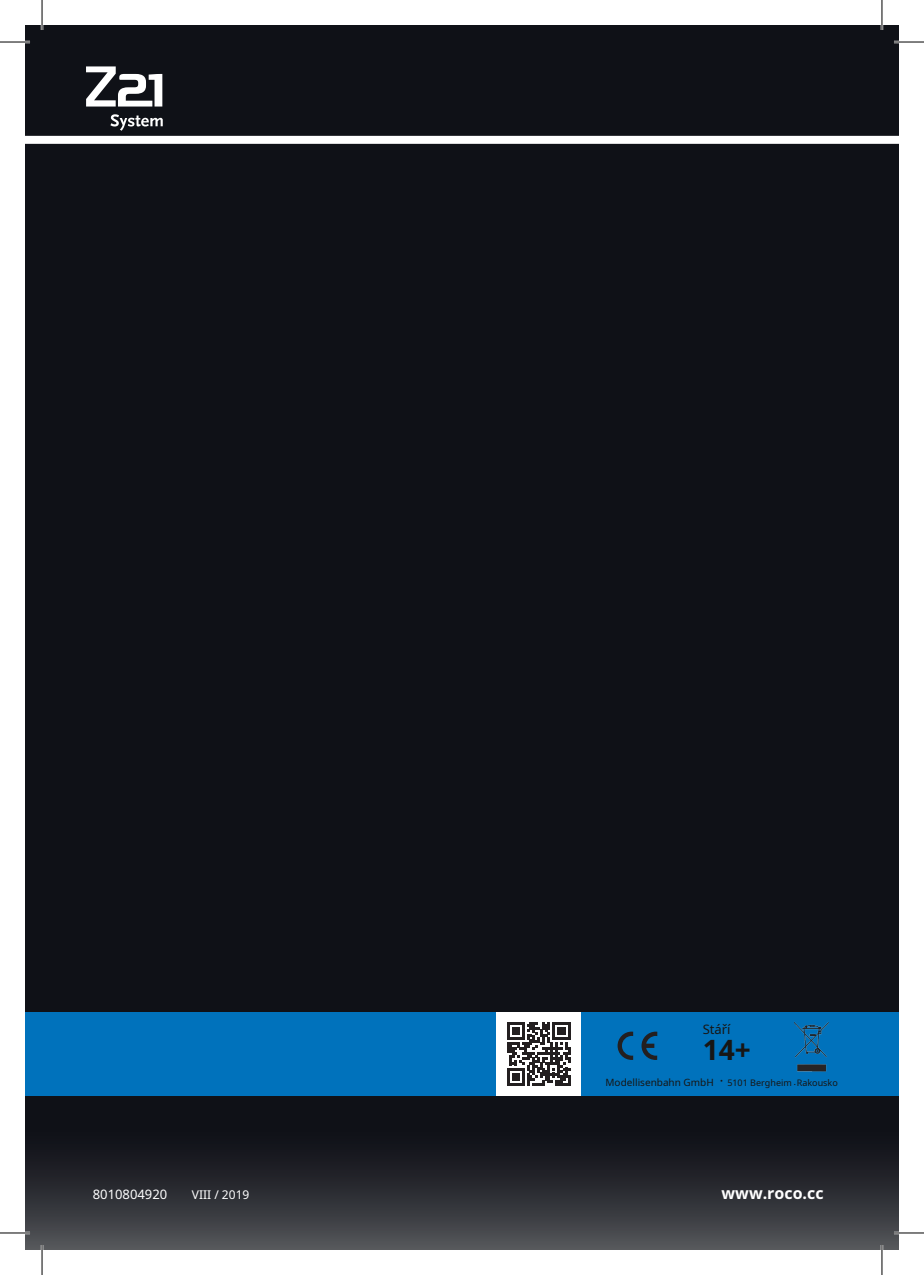
<style>
.page{position:relative;width:924px;height:1275px;background:#fff}
.page>*{position:absolute;margin:0;border:0;box-sizing:border-box;transform-origin:0 0}
.t1{font:700 28px "Noto Sans";color:#171615}
.t2{font:700 16px "Noto Sans";color:#fff}
.t3{font:13px "Noto Sans";color:#fff}
.t4{font:13px "Noto Sans";color:#171615}
.t5{font:12px "Noto Sans";color:#fff}
.t6{font:10px "Noto Sans";color:#171615}
.t7{font:9px "Noto Sans";color:#171615}
.s1{font-size:9px}
.s2{font-weight:700;font-size:4px}
</style>
<div class="page">
<div style="left:25px;top:25px;width:873px;height:1091px;background:#0f1117"></div>
<div style="left:25px;top:1115px;width:873px;height:135px;background:linear-gradient(to bottom,#04050c,#4f5155)"></div>
<div style="left:25px;top:136px;width:873px;height:8px;background:#fff"></div>
<div style="left:25px;top:1011px;width:873px;height:84px;background:#0072bc"></div>
<svg style="left:641px;top:1031px;width:16px;height:29px"></svg>
<svg style="left:617px;top:1031px;width:16px;height:29px"></svg>
<img style="left:794px;top:1022px;width:35px;height:49px">
<svg style="left:110px;top:114px;width:53px;height:17px"></svg>
<svg style="left:86px;top:66px;width:76px;height:41px"></svg>
<div style="left:496px;top:1011px;width:84px;height:84px;background:#fff"></div>
<svg style="left:507px;top:1022px;width:63px;height:63px"></svg>
<hr style="left:0;top:41px;width:30px;height:2px;background:#fff">
<hr style="left:893px;top:41px;width:30px;height:2px;background:#fff">
<hr style="left:0;top:1231px;width:30px;height:3px;background:#fff">
<hr style="left:893px;top:1231px;width:30px;height:3px;background:#fff">
<hr style="left:41px;top:0;width:2px;height:30px;background:#fff">
<hr style="left:41px;top:1245px;width:2px;height:30px;background:#fff">
<hr style="left:880px;top:0;width:2px;height:30px;background:#fff">
<hr style="left:880px;top:1245px;width:2px;height:30px;background:#fff">
<hr style="left:0;top:42px;width:30px;height:1px;background:#000">
<hr style="left:893px;top:42px;width:30px;height:1px;background:#000">
<hr style="left:0;top:1232px;width:30px;height:1px;background:#000">
<hr style="left:893px;top:1232px;width:30px;height:1px;background:#000">
<hr style="left:42px;top:0;width:1px;height:30px;background:#000">
<hr style="left:42px;top:1245px;width:1px;height:30px;background:#000">
<hr style="left:881px;top:0;width:1px;height:30px;background:#000">
<hr style="left:881px;top:1245px;width:1px;height:30px;background:#000">
<h3 class="t4" style="left:702px;top:1020px;width:29px">Stáří</h3>
<h1 class="t1" style="left:702px;top:1029px;width:50px">14+</h1>
<p class="t6" style="left:605px;top:1075px;width:188px">Modellisenbahn GmbH <sup>•</sup> <span class="s1">5101 Bergheim</span></p>
<p class="t7" style="left:793px;top:1076px;width:45px"><span class="s2">•</span> Rakousko</p>
<h3 class="t3" style="left:93px;top:1184px;width:76px">8010804920</h3>
<p class="t5" style="left:192px;top:1185px;width:59px">VIII / 2019</p>
<h2 class="t2" style="left:721px;top:1181px;width:103px">www.roco.cc</h2>
</div>
